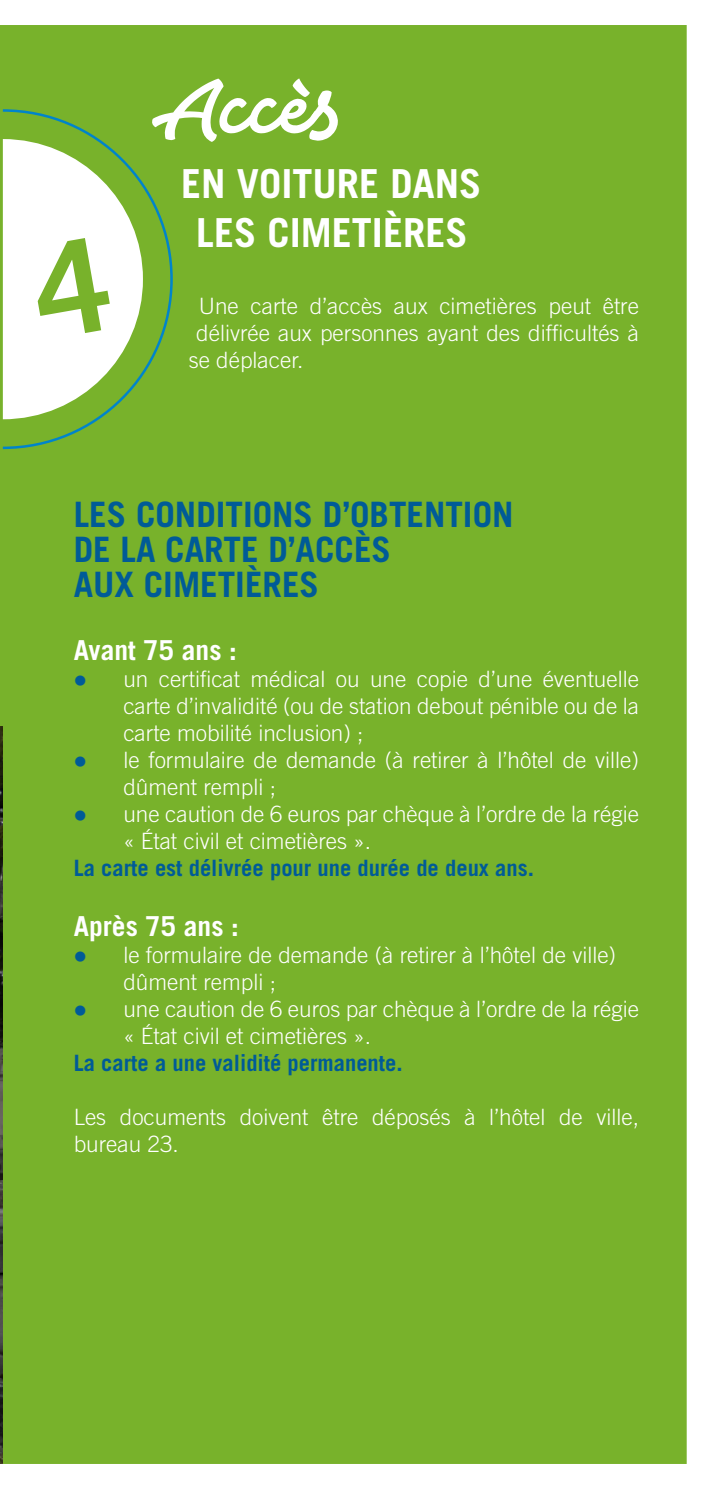
<style>
.page{position:relative;width:709px;height:1489px;background:#fff}
.page>*{position:absolute;margin:0;border:0;box-sizing:border-box;transform-origin:0 0}
.t1{font:75px "Yaty PERSONALUSEONLY";color:#fff}
.t2{font:700 40px/48px "Trade Gothic";color:#fff;text-align:center}
.t3{font:700 35px/35px "Trade Gothic";color:#005b97}
.t4{font:700 27.5px "Trade Gothic";color:#fff}
.t5{font:300 22.5px/27px "Trade Gothic";color:#fff}
.t6{font:700 22.5px "Trade Gothic";color:#005b97}
.s1{color:#005b97}
</style>
<div class="page">
<div style="left:0;top:25px;width:687px;height:1439px;background:#78b22b"></div>
<svg style="left:3px;top:139px;width:140px;height:280px"></svg>
<h1 class="t1" style="left:151px;top:81px;width:194px">Accès</h1>
<h2 class="t2" style="left:181px;top:160px;width:302px">EN VOITURE DANS<br>LES CIMETIÈRES</h2>
<p class="t5" style="left:199px;top:292px;width:442px">Une carte d’accès aux cimetières peut être</p>
<p class="t5" style="left:196px;top:319px;width:444px">délivrée aux personnes ayant des difficultés à</p>
<p class="t5" style="left:189px;top:346px;width:116px">se déplacer.</p>
<h3 class="t3" style="left:74px;top:496px;width:441px">LES CONDITIONS D’OBTENTION<br>DE LA CARTE D’ACCÈS<br>AUX CIMETIÈRES</h3>
<p class="t4" style="left:74px;top:633px;width:165px">Avant 75 ans :</p>
<p class="t5" style="left:123px;top:665px;width:517px;text-align:justify;text-indent:-50px"><span class="s1">●</span> un certificat médical ou une copie d’une éventuelle carte d’invalidité (ou de station debout pénible ou de la carte mobilité inclusion) ;</p>
<p class="t5" style="left:123px;top:746px;width:517px;text-indent:-50px"><span class="s1">●</span> le formulaire de demande (à retirer à l’hôtel de ville) dûment rempli ;</p>
<p class="t5" style="left:123px;top:800px;width:517px;text-indent:-50px"><span class="s1">●</span> une caution de 6 euros par chèque à l’ordre de la régie « État civil et cimetières ».</p>
<p class="t6" style="left:74px;top:854px;width:461px">La carte est délivrée pour une durée de deux ans.</p>
<p class="t4" style="left:74px;top:909px;width:167px">Après 75 ans :</p>
<p class="t5" style="left:123px;top:941px;width:494px;text-indent:-50px"><span class="s1">●</span> le formulaire de demande (à retirer à l’hôtel de ville) dûment rempli ;</p>
<p class="t5" style="left:123px;top:995px;width:517px;text-indent:-50px"><span class="s1">●</span> une caution de 6 euros par chèque à l’ordre de la régie « État civil et cimetières ».</p>
<p class="t6" style="left:74px;top:1049px;width:330px">La carte a une validité permanente.</p>
<p class="t5" style="left:74px;top:1103px;width:566px">Les documents doivent être déposés à l’hôtel de ville, bureau 23.</p>
</div>
